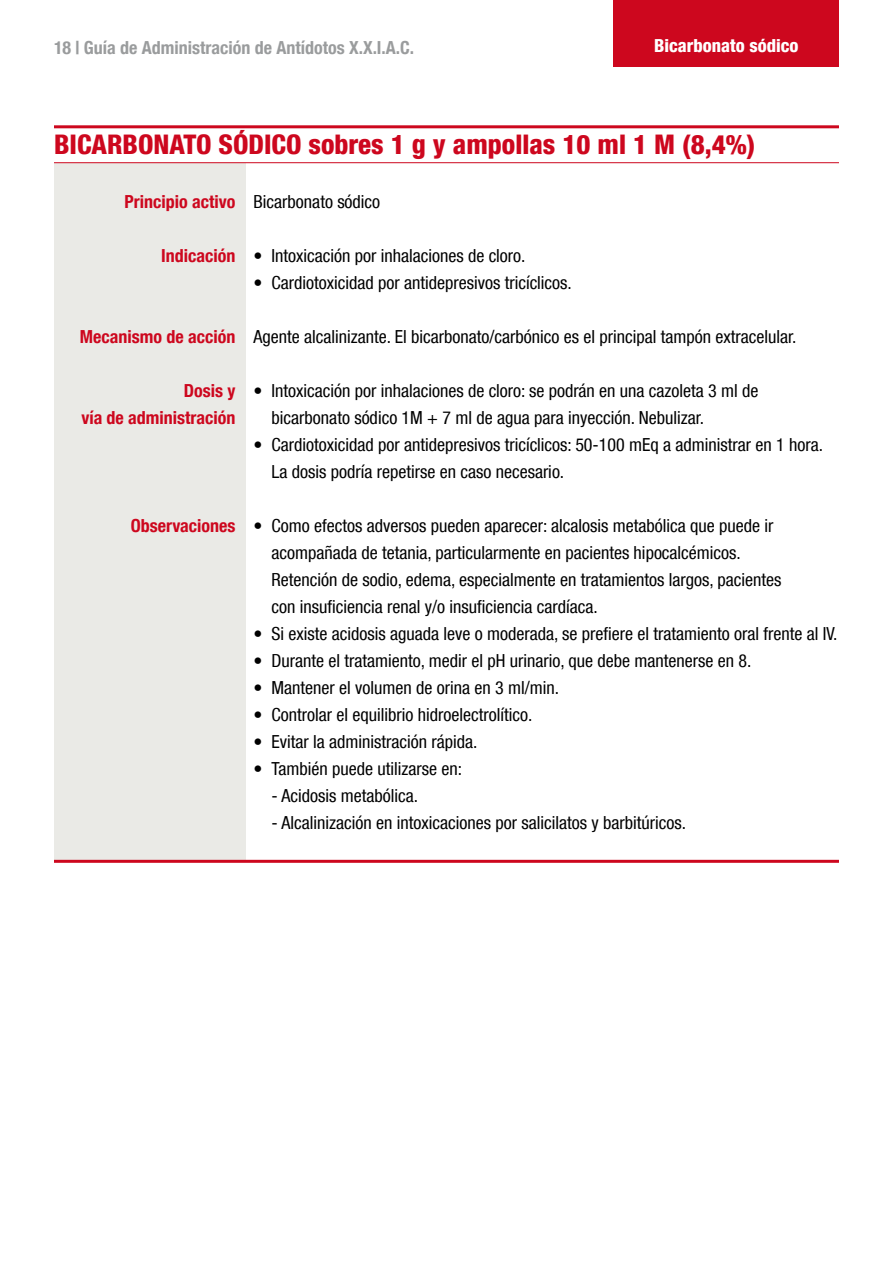
<style>
.page{position:relative;width:893px;height:1263px;background:#fff}
.page>*{position:absolute;margin:0;border:0;box-sizing:border-box;transform-origin:0 0}
.t1{font:800 condensed 27px "Helvetica Neue LT Com";color:#cd071e}
.t2{font:condensed 18px/27px "Helvetica Neue LT Com";color:#000}
.t3{font:700 condensed 18px "Helvetica Neue LT Com";color:#9a9c9d}
.t4{font:700 condensed 18px/27px "Helvetica Neue LT Com";color:#cd071e;text-align:right}
.t5{font:800 condensed 18px "Helvetica Neue LT Com";color:#fff}
.s1{font-weight:700;color:#cd071e}
</style>
<div class="page">
<div style="left:614px;top:0;width:225px;height:67px;background:#cd071e"></div>
<div style="left:54px;top:164px;width:192px;height:696px;background:#eaeae6"></div>
<hr style="left:54px;top:125px;width:785px;height:3px;background:#cd071e">
<hr style="left:54px;top:162px;width:785px;height:1px;background:#cd071e">
<hr style="left:54px;top:860px;width:785px;height:3px;background:#cd071e">
<p class="t3" style="left:54px;top:37px;width:362px">18 | Guía de Administración de Antídotos X.X.I.A.C.</p>
<p class="t5" style="left:654px;top:35px;width:146px">Bicarbonato sódico</p>
<h1 class="t1" style="left:54px;top:128px;width:703px">BICARBONATO SÓDICO sobres 1 g y ampollas 10 ml 1 M (8,4%)</h1>
<p class="t2" style="left:125px;top:188px;width:257px"><span class="s1">Principio activo</span> Bicarbonato sódico</p>
<p class="t2" style="left:161px;top:242px;width:366px"><span class="s1">Indicación</span> • Intoxicación por inhalaciones de cloro.</p>
<p class="t2" style="left:253px;top:269px;width:320px">• Cardiotoxicidad por antidepresivos tricíclicos.</p>
<p class="t2" style="left:80px;top:323px;width:718px"><span class="s1">Mecanismo de acción</span> Agente alcalinizante. El bicarbonato/carbónico es el principal tampón extracelular.</p>
<p class="t4" style="left:81px;top:377px;width:156px">Dosis y<br>vía de administración</p>
<p class="t2" style="left:272px;top:377px;width:488px;text-indent:-18px">• Intoxicación por inhalaciones de cloro: se podrán en una cazoleta 3 ml de bicarbonato sódico 1M + 7 ml de agua para inyección. Nebulizar.</p>
<p class="t2" style="left:272px;top:431px;width:553px;text-indent:-18px">• Cardiotoxicidad por antidepresivos tricíclicos: 50-100 mEq a administrar en 1 hora.<br>La dosis podría repetirse en caso necesario.</p>
<p class="t2" style="left:272px;top:512px;width:511px;text-indent:-141px"><span class="s1">Observaciones</span> • Como efectos adversos pueden aparecer: alcalosis metabólica que puede ir acompañada de tetania, particularmente en pacientes hipocalcémicos.<br>Retención de sodio, edema, especialmente en tratamientos largos, pacientes con insuficiencia renal y/o insuficiencia cardíaca.</p>
<p class="t2" style="left:254px;top:620px;width:585px">• Si existe acidosis aguada leve o moderada, se prefiere el tratamiento oral frente al IV.</p>
<p class="t2" style="left:254px;top:647px;width:499px">• Durante el tratamiento, medir el pH urinario, que debe mantenerse en 8.</p>
<p class="t2" style="left:254px;top:674px;width:307px">• Mantener el volumen de orina en 3 ml/min.</p>
<p class="t2" style="left:254px;top:701px;width:280px">• Controlar el equilibrio hidroelectrolítico.</p>
<p class="t2" style="left:254px;top:728px;width:226px">• Evitar la administración rápida.</p>
<p class="t2" style="left:254px;top:755px;width:210px">• También puede utilizarse en:</p>
<p class="t2" style="left:272px;top:782px;width:148px">- Acidosis metabólica.</p>
<p class="t2" style="left:272px;top:809px;width:416px">- Alcalinización en intoxicaciones por salicilatos y barbitúricos.</p>
</div>
